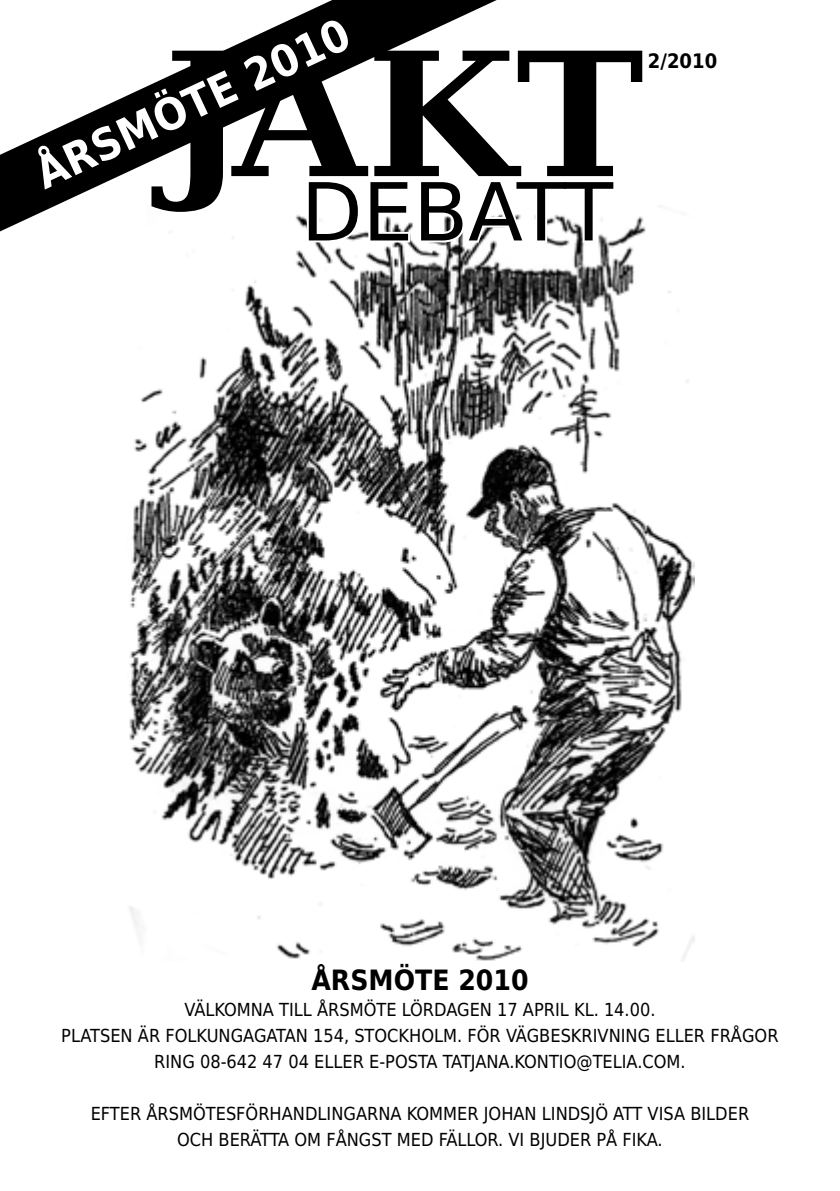
<style>
.page{position:relative;width:840px;height:1191px;background:#fff}
.page>*{position:absolute;margin:0;border:0;box-sizing:border-box;transform-origin:0 0}
.t1{font:700 172px "DejaVu Serif";color:#000}
.t2{font:80px "DejaVu Sans";color:#000}
.t3{font:700 44px "DejaVu Sans Condensed";color:#fff}
.t4{font:700 28px "DejaVu Sans Condensed";color:#000}
.t5{font:700 20px "DejaVu Sans Condensed";color:#000}
.t6{font:18px/26px "DejaVu Sans Condensed";color:#000;text-align:center}
</style>
<div class="page">
<img style="left:129px;top:382px;width:565px;height:579px">
<svg style="left:0;top:0;width:689px;height:382px"></svg>
<h3 class="t3" style="left:23px;top:143px;width:342px;rotate:-25deg">ÅRSMÖTE 2010</h3>
<h1 class="t1" style="left:164px;top:-36px;width:481px">Jakt</h1>
<p class="t5" style="left:647px;top:44px;width:71px">2/2010</p>
<h2 class="t2" style="left:301px;top:147px;width:313px">DEBATT</h2>
<h3 class="t4" style="left:311px;top:956px;width:218px">ÅRSMÖTE 2010</h3>
<p class="t6" style="left:61px;top:995px;width:718px">VÄLKOMNA TILL ÅRSMÖTE LÖRDAGEN 17 APRIL KL. 14.00.<br>PLATSEN ÄR FOLKUNGAGATAN 154, STOCKHOLM. FÖR VÄGBESKRIVNING ELLER FRÅGOR<br>RING 08-642 47 04 ELLER E-POSTA TATJANA.KONTIO@TELIA.COM.</p>
<p class="t6" style="left:91px;top:1099px;width:659px">EFTER ÅRSMÖTESFÖRHANDLINGARNA KOMMER JOHAN LINDSJÖ ATT VISA BILDER<br>OCH BERÄTTA OM FÅNGST MED FÄLLOR. VI BJUDER PÅ FIKA.</p>
</div>
